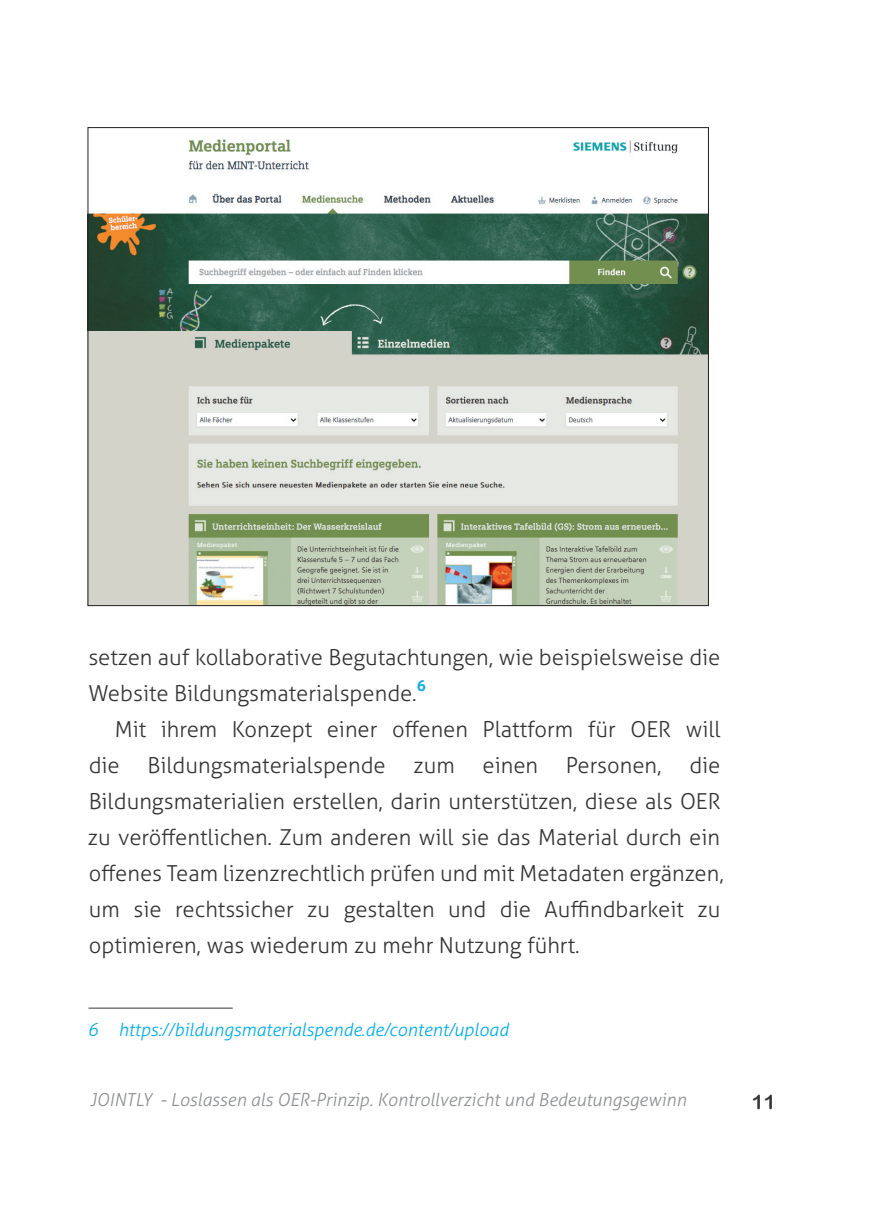
<style>
.page{position:relative;width:874px;height:1225px;background:#fff}
.page>*{position:absolute;margin:0;border:0;box-sizing:border-box;transform-origin:0 0}
.t1{font:300 22px/36px "Aller";color:#363536}
.t2{font:20px "Arial Rounded MT Bold";color:#363536}
.t3{font:italic 300 18px "Aller";color:#8e9092}
.t4{font:italic 300 18px "Aller";color:#00aeef}
.t5{font:700 15.2px "Aller";color:#14abe3}
</style>
<div class="page">
<hr style="left:88px;top:1007px;width:144px;height:1px;background:#363536">
<img style="left:90px;top:139px;width:616px;height:465px">
<p class="t1" style="left:88px;top:639px;width:633px">setzen auf kollaborative Begutachtungen, wie beispielsweise die<br>Website Bildungsmaterialspende.</p>
<p class="t5" style="left:416px;top:676px;width:11px">6</p>
<p class="t1" style="left:89px;top:711px;width:633px;text-indent:26px">Mit ihrem Konzept einer offenen Plattform für OER will die</p>
<p class="t1" style="left:88px;top:747px;width:637px;text-indent:601px">die Bildungsmaterialien erstellen, darin unterstützen, diese als OER zu veröffentlichen. Zum anderen will sie das Material durch ein offenes Team lizenzrechtlich prüfen und mit Metadaten ergänzen, um sie rechtssicher zu gestalten und die Auffindbarkeit zu optimieren, was wiederum zu mehr Nutzung führt.</p>
<p class="t1" style="left:147px;top:747px;width:240px">Bildungsmaterialspende</p>
<p class="t1" style="left:413px;top:747px;width:43px">zum</p>
<p class="t1" style="left:482px;top:747px;width:57px">einen</p>
<p class="t1" style="left:565px;top:747px;width:97px">Personen,</p>
<p class="t4" style="left:87px;top:1019px;width:422px">6 https://bildungsmaterialspende.de/content/upload</p>
<p class="t3" style="left:90px;top:1089px;width:597px">JOINTLY - Loslassen als OER-Prinzip. Kontrollverzicht und Bedeutungsgewinn</p>
<p class="t2" style="left:751px;top:1090px;width:25px">11</p>
</div>
